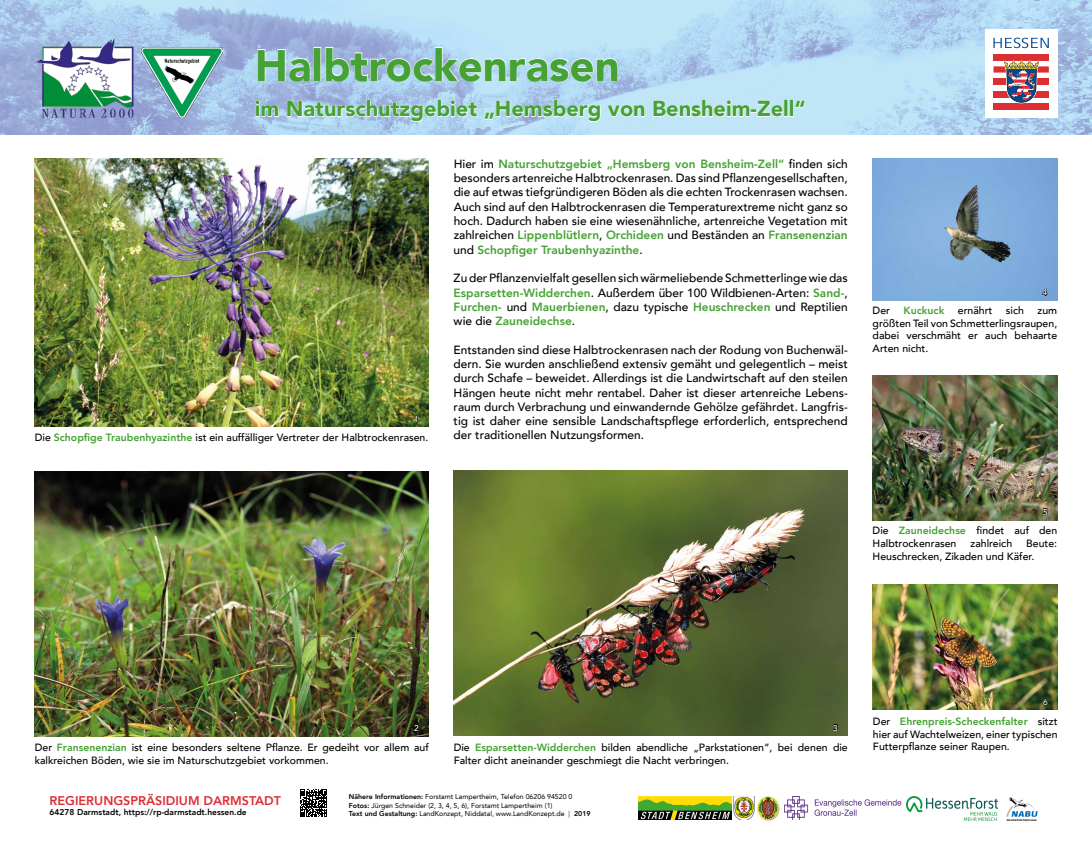
<style>
.page{position:relative;width:1092px;height:844px;background:#fff}
.page>*{position:absolute;margin:0;border:0;box-sizing:border-box;transform-origin:0 0}
.t1{font:900 43.78px "Avenir LT";color:#46a235}
.t2{font:900 21.7px "Avenir LT";color:#46a235}
.t3{font:800 12.6px "Avenir LT";color:#dc2e36}
.t4{font:500 11.9px/14.3px "Avenir LT";color:#000;text-align:justify}
.t5{font:500 10.5px/12.6px "Avenir LT";color:#000}
.t6{font:800 10.5px "Avenir LT";color:#46a235}
.t7{font:800 8.4px "Avenir LT";color:#000}
.t8{font:500 8.4px "Avenir LT";color:#fff}
.t9{font:7px/8.4px "Avenir LT";color:#000}
.t10{font:italic 700 2.94px "Source Sans Pro";color:#000;scale:.96 1}
.s1{font-weight:800;color:#46a235}
.s2{font-weight:800}
</style>
<div class="page">
<img style="left:638px;top:796px;width:93px;height:23px">
<img style="left:733px;top:796px;width:22px;height:23px">
<img style="left:784px;top:796px;width:118px;height:23px">
<img style="left:1006px;top:797px;width:32px;height:20px">
<img style="left:906px;top:796px;width:91px;height:24px">
<img style="left:757px;top:796px;width:22px;height:24px">
<img style="left:0;top:0;width:1091px;height:134px">
<svg style="left:257px;top:49px;width:53px;height:33px;background:#b7d2ed"></svg>
<div style="left:314px;top:47px;width:7px;height:34px;border:1px solid #fff"></div>
<svg style="left:325px;top:47px;width:293px;height:35px;background:#b9d5ef"></svg>
<svg style="left:255px;top:100px;width:24px;height:17px"></svg>
<svg style="left:287px;top:99px;width:190px;height:23px;background:#bdd6ef"></svg>
<svg style="left:483px;top:99px;width:117px;height:23px;background:#c1dcf3"></svg>
<svg style="left:607px;top:105px;width:38px;height:12px"></svg>
<svg style="left:653px;top:99px;width:130px;height:18px"></svg>
<div style="left:784px;top:99px;width:4px;height:18px;border:1px solid #fff"></div>
<div style="left:789px;top:99px;width:4px;height:18px;border:1px solid #fff"></div>
<svg style="left:794px;top:100px;width:11px;height:8px"></svg>
<img style="left:37px;top:39px;width:96px;height:78px">
<img style="left:142px;top:47px;width:80px;height:71px">
<div style="left:985px;top:29px;width:72px;height:89px;background:#fff"></div>
<svg style="left:993px;top:38px;width:55px;height:10px"></svg>
<div style="left:993px;top:54px;width:55px;height:6px;background:#dc2f34"></div>
<div style="left:993px;top:66px;width:55px;height:7px;background:#dc2f34"></div>
<div style="left:993px;top:79px;width:55px;height:6px;background:#dc2f34"></div>
<div style="left:993px;top:91px;width:55px;height:6px;background:#dc2f34"></div>
<div style="left:993px;top:103px;width:55px;height:6px;background:#dc2f34"></div>
<svg style="left:1003px;top:60px;width:36px;height:43px"></svg>
<svg style="left:300px;top:789px;width:27px;height:28px"></svg>
<img style="left:35px;top:159px;width:394px;height:268px">
<img style="left:872px;top:375px;width:184px;height:145px">
<img style="left:872px;top:159px;width:185px;height:141px">
<img style="left:35px;top:471px;width:394px;height:264px">
<img style="left:453px;top:470px;width:394px;height:265px">
<svg style="left:414px;top:415px;width:3px;height:7px"></svg>
<svg style="left:833px;top:723px;width:5px;height:7px"></svg>
<svg style="left:414px;top:724px;width:5px;height:7px"></svg>
<svg style="left:1042px;top:508px;width:5px;height:7px"></svg>
<svg style="left:1042px;top:289px;width:5px;height:6px"></svg>
<img style="left:872px;top:584px;width:185px;height:125px">
<svg style="left:1042px;top:698px;width:5px;height:7px"></svg>
<h1 class="t1" style="left:255px;top:39px;width:366px">Halbtrockenrasen</h1>
<h2 class="t2" style="left:255px;top:96px;width:552px">im Naturschutzgebiet „Hemsberg von Bensheim-Zell“</h2>
<p class="t8" style="left:414px;top:414px;width:6px">1</p>
<p class="t5" style="left:35px;top:431px;width:395px">Die <span class="s1">Schopfige Traubenhyazinthe</span> ist ein auffälliger Vertreter der Halbtrockenrasen.</p>
<p class="t4" style="left:453px;top:157px;width:395px">Hier im <span class="s1">Naturschutzgebiet „Hemsberg von Bensheim-Zell“</span> finden sich besonders artenreiche Halbtrockenrasen. Das sind Pflanzengesellschaften, die auf etwas tiefgründigeren Böden als die echten Trockenrasen wachsen.<br>Auch sind auf den Halbtrockenrasen die Temperaturextreme nicht ganz so hoch. Dadurch haben sie eine wiesenähnliche, artenreiche Vegetation mit zahlreichen <span class="s1">Lippenblütlern</span>, <span class="s1">Orchideen</span> und Beständen an <span class="s1">Fransenenzian </span>und <span class="s1">Schopfiger Traubenhyazinthe</span>.</p>
<p class="t4" style="left:453px;top:271px;width:395px">Zu der Pflanzenvielfalt gesellen sich wärmeliebende Schmetterlinge wie das <span class="s1">Esparsetten-Widderchen</span>. Außerdem über 100 Wildbienen-Arten: <span class="s1">Sand-</span>, <span class="s1">Furchen-</span> und <span class="s1">Mauerbienen</span>, dazu typische <span class="s1">Heuschrecken</span> und Reptilien wie die <span class="s1">Zauneidechse</span>.</p>
<p class="t4" style="left:453px;top:342px;width:395px">Entstanden sind diese Halbtrockenrasen nach der Rodung von Buchenwäl&shy;dern. Sie wurden anschließend extensiv gemäht und gelegentlich – meist durch Schafe – beweidet. Allerdings ist die Landwirtschaft auf den steilen Hängen heute nicht mehr rentabel. Daher ist dieser artenreiche Lebens&shy;raum durch Verbrachung und einwandernde Gehölze gefährdet. Langfris&shy;tig ist daher eine sensible Landschaftspflege erforderlich, entsprechend der traditionellen Nutzungsformen.</p>
<p class="t8" style="left:1042px;top:287px;width:6px">4</p>
<p class="t5" style="left:872px;top:304px;width:19px">Der</p>
<p class="t6" style="left:903px;top:304px;width:42px">Kuckuck</p>
<p class="t5" style="left:957px;top:304px;width:36px">ernährt</p>
<p class="t5" style="left:1005px;top:304px;width:20px">sich</p>
<p class="t5" style="left:872px;top:304px;width:186px;text-align:justify;text-indent:165px">zum größten Teil von Schmetterlingsraupen, dabei verschmäht er auch behaarte Arten nicht.</p>
<p class="t8" style="left:1042px;top:507px;width:6px">5</p>
<p class="t5" style="left:872px;top:524px;width:186px">Die <span class="s1">Zauneidechse</span> findet auf den<br>Halbtrockenrasen</p>
<p class="t5" style="left:970px;top:537px;width:43px">zahlreich</p>
<p class="t5" style="left:872px;top:537px;width:186px;text-indent:154px">Beute:<br>Heuschrecken, Zikaden und Käfer.</p>
<p class="t8" style="left:414px;top:723px;width:6px">2</p>
<p class="t8" style="left:833px;top:722px;width:6px">3</p>
<p class="t5" style="left:35px;top:741px;width:395px">Der <span class="s1">Fransenenzian</span> ist eine besonders seltene Pflanze. Er gedeiht vor allem auf kalkreichen Böden, wie sie im Naturschutzgebiet vorkommen.</p>
<p class="t5" style="left:453px;top:741px;width:395px">Die <span class="s1">Esparsetten-Widderchen</span> bilden abendliche „Parkstationen“, bei denen die<br>Falter dicht aneinander geschmiegt die Nacht verbringen.</p>
<p class="t3" style="left:50px;top:793px;width:233px">REGIERUNGSPRÄSIDIUM DARMSTADT</p>
<p class="t7" style="left:50px;top:807px;width:199px">64278 Darmstadt, https://rp-darmstadt.hessen.de</p>
<p class="t9" style="left:349px;top:792px;width:243px"><span class="s2">Nähere Informationen:</span> Forstamt Lampertheim, Telefon 06206 94520 0<br><span class="s2">Fotos:</span> Jürgen Schneider (2, 3, 4, 5, 6), Forstamt Lampertheim (1)<br><span class="s2">Text und Gestaltung:</span> LandKonzept, Niddatal, www.LandKonzept.de <span class="s1">|</span> <span class="s2">2019</span></p>
<p class="t8" style="left:1042px;top:697px;width:6px">6</p>
<p class="t5" style="left:872px;top:715px;width:186px;text-align:justify">Der <span class="s1">Ehrenpreis-Scheckenfalter</span> sitzt hier auf Wachtelweizen, einer typischen Futterpflanze seiner Raupen.</p>
<p class="t10" style="left:1006px;top:817px;width:33px">Meerbachtal Zell/Gronau</p>
</div>
